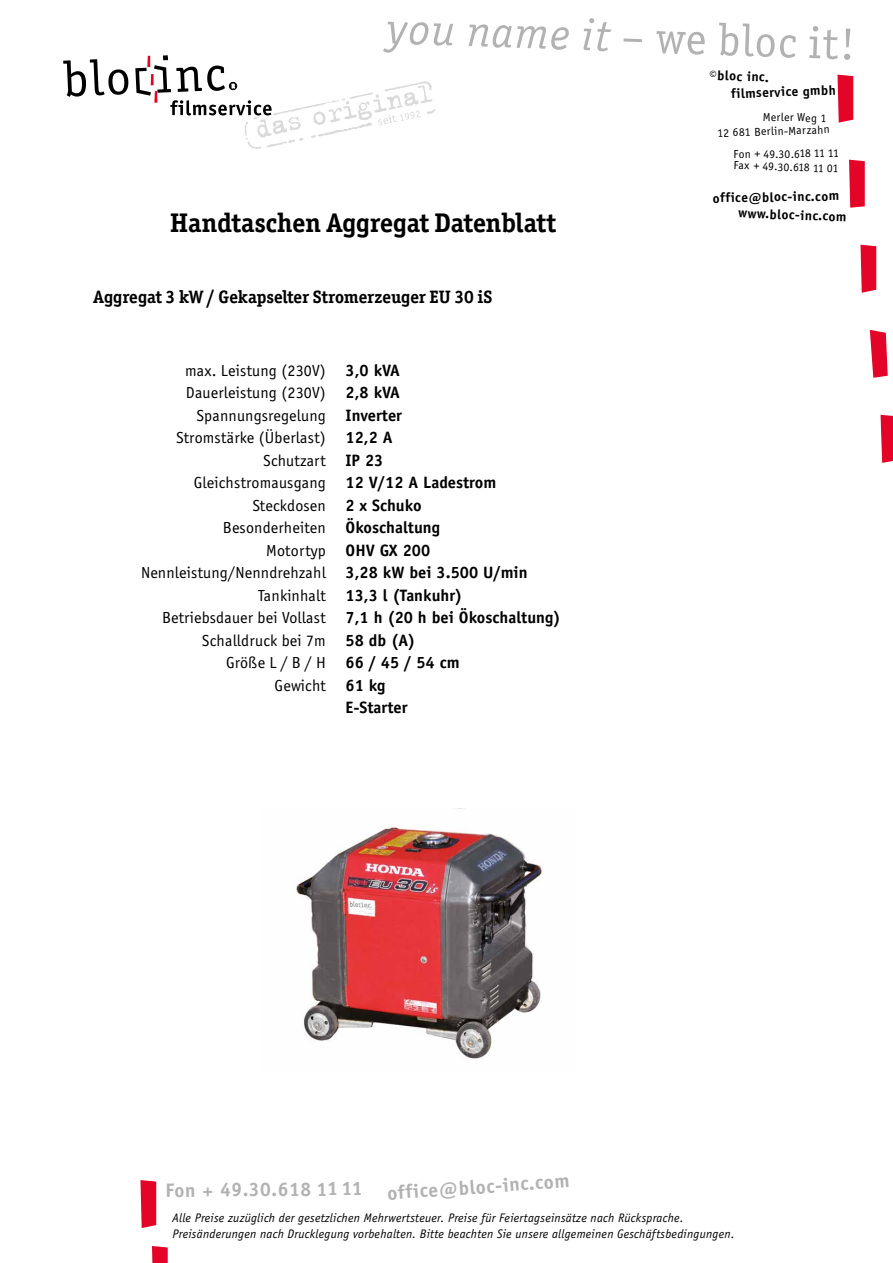
<style>
.page{position:relative;width:893px;height:1263px;background:#fff}
.page>*{position:absolute;margin:0;border:0;box-sizing:border-box;transform-origin:0 0}
.t1{font:700 27px "Officina Serif ITC Pro";letter-spacing:-.01em;color:#000}
.t2{font:700 19.5px "Officina Sans Std";letter-spacing:.015em;color:#b3b2b2}
.t3{font:700 18px "Officina Serif ITC Pro";letter-spacing:-.005em;color:#000}
.t4{font:16.5px "Officina Sans";letter-spacing:.01em;color:#000}
.t5{font:700 16.5px/22.5px "Officina Sans Std";color:#000;text-align:center}
.t6{font:700 13.5px "Officina Sans Std";color:#000}
.t7{font:italic 12.75px/15.8px "Officina Sans";letter-spacing:.02em;color:#000}
.t8{font:12px "Officina Sans";letter-spacing:-.02em;color:#000}
.s1{font-family:"Officina Sans Std";font-weight:700}
.s2{font-family:"Officina Sans";font-weight:400}
</style>
<div class="page">
<svg style="left:63px;top:59px;width:66px;height:38px"></svg>
<svg style="left:140px;top:1180px;width:16px;height:48px"></svg>
<svg style="left:152px;top:1246px;width:16px;height:17px"></svg>
<svg style="left:849px;top:160px;width:16px;height:48px"></svg>
<svg style="left:860px;top:245px;width:16px;height:48px"></svg>
<svg style="left:870px;top:330px;width:18px;height:48px"></svg>
<svg style="left:880px;top:415px;width:13px;height:48px"></svg>
<svg style="left:135px;top:18px;width:718px;height:131px"></svg>
<img style="left:296px;top:826px;width:247px;height:233px">
<p class="t6" style="left:710px;top:67px;width:61px;rotate:2deg">©bloc inc.</p>
<p class="t6" style="left:731px;top:85px;width:106px;rotate:-2deg">filmservice gmbh</p>
<h1 class="t1" style="left:170px;top:206px;width:387px">Handtaschen Aggregat Datenblatt</h1>
<p class="t3" style="left:94px;top:286px;width:400px">Aggregat 3 kW / Gekapselter Stromerzeuger EU 30 iS</p>
<p class="t4" style="left:185px;top:361px;width:216px">max. Leistung (230V) <span class="s1">3,0 kVA</span></p>
<p class="t4" style="left:186px;top:384px;width:216px">Dauerleistung (230V) <span class="s1">2,8 kVA</span></p>
<p class="t4" style="left:196px;top:406px;width:207px">Spannungsregelung <span class="s1">Inverter</span></p>
<p class="t4" style="left:176px;top:429px;width:218px">Stromstärke (Überlast) <span class="s1">12,2 A</span></p>
<p class="t4" style="left:263px;top:451px;width:122px">Schutzart <span class="s1">IP 23</span></p>
<p class="t4" style="left:194px;top:474px;width:304px">Gleichstromausgang <span class="s1">12 V/12 A Ladestrom</span></p>
<p class="t4" style="left:252px;top:496px;width:171px">Steckdosen <span class="s1">2 x Schuko</span></p>
<p class="t4" style="left:223px;top:519px;width:219px">Besonderheiten <span class="s1">Ökoschaltung</span></p>
<p class="t4" style="left:266px;top:541px;width:165px">Motortyp <span class="s1">OHV GX 200</span></p>
<p class="t4" style="left:141px;top:564px;width:388px">Nennleistung/Nenndrehzahl <span class="s1">3,28 kW bei 3.500 U/min</span></p>
<p class="t5" style="left:162px;top:584px;width:400px"><span class="s2">Tankinhalt</span> 13,3 l (Tankuhr)<br><span class="s2">Betriebsdauer bei Vollast</span> 7,1 h (20 h bei Ökoschaltung)</p>
<p class="t4" style="left:202px;top:631px;width:215px">Schalldruck bei 7m <span class="s1">58 db (A)</span></p>
<p class="t4" style="left:226px;top:654px;width:235px">Größe L / B / H <span class="s1">66 / 45 / 54 cm</span></p>
<p class="t4" style="left:275px;top:676px;width:112px">Gewicht <span class="s1">61 kg</span></p>
<p class="t5" style="left:345px;top:696px;width:63px">E-Starter</p>
<p class="t8" style="left:763px;top:110px;width:65px;rotate:1deg">Merler Weg 1</p>
<p class="t8" style="left:717px;top:126px;width:114px;rotate:-2deg">12 681 Berlin-Marzahn</p>
<p class="t8" style="left:733px;top:147px;width:107px">Fon + 49.30.618 11 11</p>
<p class="t8" style="left:734px;top:158px;width:106px;rotate:2deg">Fax + 49.30.618 11 01</p>
<p class="t6" style="left:739px;top:204px;width:110px;rotate:2deg">www.bloc-inc.com</p>
<p class="t6" style="left:713px;top:189px;width:128px;rotate:-1deg">office@bloc-inc.com</p>
<p class="t2" style="left:165px;top:1177px;width:199px">Fon + 49.30.618 11 11</p>
<p class="t2" style="left:387px;top:1181px;width:184px;rotate:-4deg">office@bloc-inc.com</p>
<p class="t7" style="left:173px;top:1210px;width:563px">Alle Preise zuzüglich der gesetzlichen Mehrwertsteuer. Preise für Feiertagseinsätze nach Rücksprache.<br>Preisänderungen nach Drucklegung vorbehalten. Bitte beachten Sie unsere allgemeinen Geschäftsbedingungen.</p>
</div>
